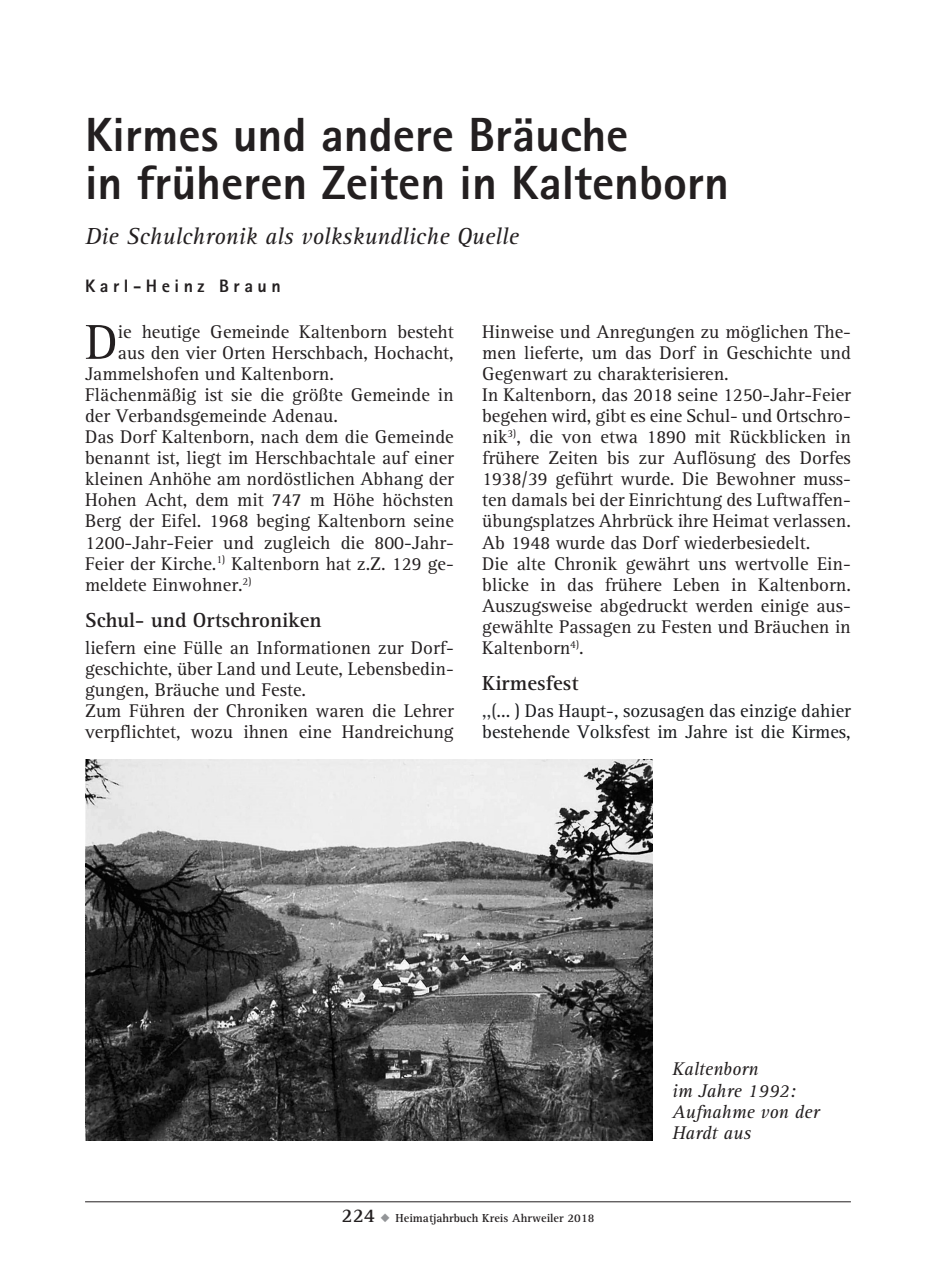
<style>
.page{position:relative;width:936px;height:1276px;background:#fff}
.page>*{position:absolute;margin:0;border:0;box-sizing:border-box;transform-origin:0 0}
.t1{font:50.6px "AT Rotis Serif";color:#231f20}
.t2{font:800 48px/48px "Rotis Sans Serif";color:#231f20}
.t3{font:italic 24px "AT Rotis Serif";color:#231f20}
.t4{font:700 21px "AT Rotis Serif";color:#231f20}
.t5{font:19px/21px "AT Rotis Serif";color:#231f20}
.t6{font:19px/21px "AT Rotis Serif";color:#181a1d}
.t7{font:italic 19px/21px "AT Rotis Serif";color:#231f20}
.t8{font:800 18px "Rotis Sans Serif";letter-spacing:.25em;color:#231f20}
.t9{font:700 12px "AT Rotis Serif";color:#231f20}
.s1{color:#2f3134}
.s2{font-size:20px}
.s3{color:#939598}
</style>
<div class="page">
<hr style="left:85px;top:1201px;width:765px;height:1px;background:#231f20">
<img style="left:85px;top:759px;width:567px;height:382px">
<h2 class="t2" style="left:85px;top:110px;width:645px">Kirmes und andere Bräuche<br>in früheren Zeiten in Kaltenborn</h2>
<p class="t3" style="left:85px;top:223px;width:435px">Die Schulchronik als volkskundliche Quelle</p>
<p class="t8" style="left:85px;top:275px;width:197px">Karl-Heinz Braun</p>
<h1 class="t1" style="left:85px;top:313px;width:34px">D</h1>
<p class="t5" style="left:118px;top:321px;width:337px">ie heutige Gemeinde Kaltenborn besteht</p>
<p class="t5" style="left:482px;top:321px;width:370px">Hinweise und Anregungen zu möglichen The&shy;men lieferte, um das Dorf in Geschichte und Gegenwart zu charakterisieren.<br>In Kaltenborn, das 2018 seine 1250-Jahr-Feier begehen wird, gibt es eine Schul- und Ortschro&shy;nik<sup>3)</sup>, die von etwa 1890 mit Rückblicken in frühere Zeiten bis zur Auflösung des Dorfes 1938/39 geführt wurde. Die Bewohner muss&shy;ten damals bei der Einrichtung des Luftwaffen&shy;übungsplatzes Ahrbrück ihre Heimat verlassen.<br>Ab 1948 wurde das Dorf wiederbesiedelt.<br>Die alte Chronik gewährt uns wertvolle Ein&shy;blicke in das frühere Leben in Kaltenborn.<br>Auszugsweise abgedruckt werden einige aus&shy;gewählte Passagen zu Festen und Bräuchen in Kaltenborn<sup>4)</sup>.</p>
<p class="t4" style="left:482px;top:671px;width:98px">Kirmesfest</p>
<p class="t6" style="left:482px;top:701px;width:370px"><span class="s1">,,(</span>... ) Das Haupt-, sozusagen das einzige dahier bestehende Volksfest im Jahre ist die Kirmes,</p>
<p class="t5" style="left:118px;top:342px;width:337px">aus den vier Orten Herschbach, Hochacht,</p>
<p class="t5" style="left:85px;top:364px;width:250px">Jammelshofen und Kaltenborn.</p>
<p class="t5" style="left:85px;top:385px;width:370px">Flächenmäßig ist sie die größte Gemeinde in</p>
<p class="t5" style="left:85px;top:406px;width:254px">der Verbandsgemeinde Adenau.</p>
<p class="t5" style="left:85px;top:427px;width:370px">Das Dorf Kaltenborn, nach dem die Gemeinde</p>
<p class="t5" style="left:85px;top:448px;width:370px">benannt ist, liegt im Herschbachtale auf einer</p>
<p class="t5" style="left:85px;top:469px;width:370px">kleinen Anhöhe am nordöstlichen Abhang der</p>
<p class="t5" style="left:85px;top:490px;width:370px">Hohen Acht, dem mit 747 m Höhe höchsten</p>
<p class="t5" style="left:85px;top:511px;width:370px">Berg der Eifel. 1968 beging Kaltenborn seine</p>
<p class="t5" style="left:85px;top:532px;width:370px">1200-Jahr-Feier und zugleich die 800-Jahr-</p>
<p class="t5" style="left:85px;top:553px;width:370px">Feier der Kirche.<sup>1)</sup> Kaltenborn hat z.Z. 129 ge-</p>
<p class="t5" style="left:85px;top:574px;width:168px">meldete Einwohner.<sup>2)</sup></p>
<p class="t4" style="left:85px;top:608px;width:238px">Schul- und Ortschroniken</p>
<p class="t5" style="left:85px;top:638px;width:370px">liefern eine Fülle an Informationen zur Dorf&shy;geschichte, über Land und Leute, Lebensbedin&shy;gungen, Bräuche und Feste.<br>Zum Führen der Chroniken waren die Lehrer verpflichtet, wozu ihnen eine Handreichung</p>
<p class="t9" style="left:341px;top:1210px;width:254px"><span class="s2">224</span> <span class="s3">◆</span> Heimatjahrbuch Kreis Ahrweiler 2018</p>
<p class="t7" style="left:672px;top:1059px;width:149px">Kaltenborn<br>im Jahre 1992:<br>Aufnahme von der<br>Hardt aus</p>
</div>
